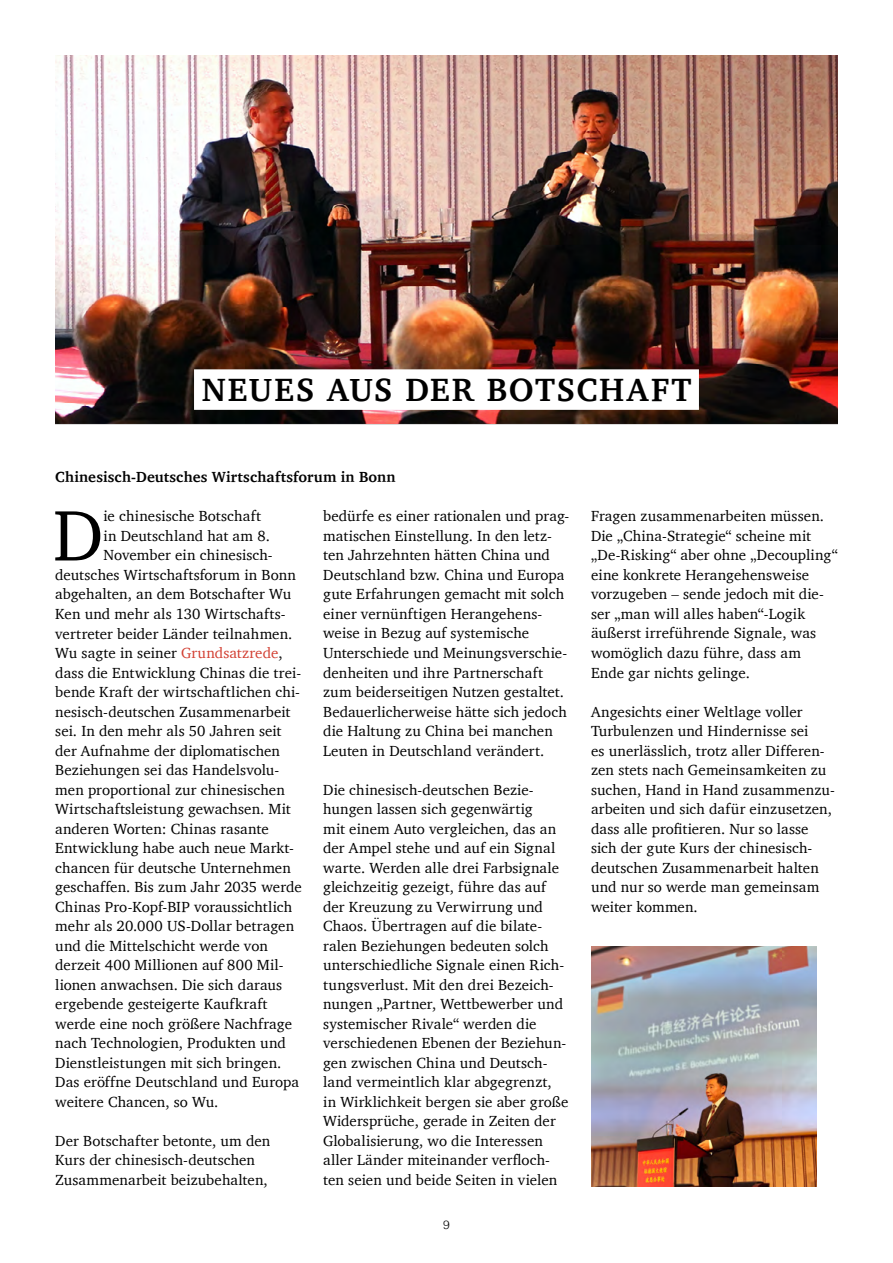
<style>
.page{position:relative;width:893px;height:1263px;background:#fff}
.page>*{position:absolute;margin:0;border:0;box-sizing:border-box;transform-origin:0 0}
.t1{font:73.2px "Charter";color:#000}
.t2{font:700 33px "Charter";letter-spacing:.05em;color:#000}
.t3{font:15px/19.5px "Charter";letter-spacing:.005em;color:#000}
.t4{font:700 15px "Charter";letter-spacing:.015em;color:#000}
.t5{font:300 12px "Helvetica";color:#000}
.s1{color:#d23f32}
</style>
<div class="page">
<img style="left:591px;top:946px;width:225px;height:240px">
<img style="left:55px;top:55px;width:783px;height:369px">
<div style="left:194px;top:369px;width:505px;height:41px;background:#fff"></div>
<h2 class="t2" style="left:202px;top:361px;width:491px">NEUES AUS DER BOTSCHAFT</h2>
<p class="t4" style="left:55px;top:464px;width:342px">Chinesisch-Deutsches Wirtschaftsforum in Bonn</p>
<h1 class="t1" style="left:53px;top:472px;width:52px">D</h1>
<p class="t3" style="left:104px;top:506px;width:159px">ie chinesische Botschaft</p>
<p class="t3" style="left:323px;top:506px;width:248px">bedürfe es einer rationalen und prag&shy;matischen Einstellung. In den letz&shy;ten Jahrzehnten hätten China und Deutschland bzw. China und Europa gute Erfahrungen gemacht mit solch einer vernünftigen Herangehens&shy;weise in Bezug auf systemische Unterschiede und Meinungsverschie&shy;denheiten und ihre Partnerschaft zum beiderseitigen Nutzen gestaltet.<br>Bedauerlicherweise hätte sich jedoch die Haltung zu China bei manchen Leuten in Deutschland verändert.</p>
<p class="t3" style="left:323px;top:779px;width:247px">Die chinesisch-deutschen Bezie&shy;hungen lassen sich gegenwärtig<br>mit einem Auto vergleichen, das an der Ampel stehe und auf ein Signal warte. Werden alle drei Farbsignale gleichzeitig gezeigt, führe das auf der Kreuzung zu Verwirrung und Chaos. Übertragen auf die bilate&shy;ralen Beziehungen bedeuten solch unterschiedliche Signale einen Rich&shy;tungsverlust. Mit den drei Bezeich&shy;nungen „Partner, Wettbewerber und systemischer Rivale“ werden die verschiedenen Ebenen der Beziehun&shy;gen zwischen China und Deutsch&shy;land vermeintlich klar abgegrenzt,<br>in Wirklichkeit bergen sie aber große Widersprüche, gerade in Zeiten der Globalisierung, wo die Interessen aller Länder miteinander verfloch&shy;ten seien und beide Seiten in vielen</p>
<p class="t3" style="left:104px;top:526px;width:168px">in Deutschland hat am 8.</p>
<p class="t3" style="left:104px;top:545px;width:171px">November ein chinesisch-</p>
<p class="t3" style="left:55px;top:565px;width:242px">deutsches Wirtschaftsforum in Bonn</p>
<p class="t3" style="left:55px;top:584px;width:237px">abgehalten, an dem Botschafter Wu</p>
<p class="t3" style="left:55px;top:604px;width:232px">Ken und mehr als 130 Wirtschafts-</p>
<p class="t3" style="left:55px;top:623px;width:239px">vertreter beider Länder teilnahmen.</p>
<p class="t3" style="left:55px;top:643px;width:229px">Wu sagte in seiner <span class="s1">Grundsatzrede</span>,</p>
<p class="t3" style="left:55px;top:662px;width:247px">dass die Entwicklung Chinas die trei-</p>
<p class="t3" style="left:55px;top:682px;width:246px">bende Kraft der wirtschaftlichen chi-</p>
<p class="t3" style="left:55px;top:701px;width:237px">nesisch-deutschen Zusammenarbeit</p>
<p class="t3" style="left:55px;top:721px;width:228px">sei. In den mehr als 50 Jahren seit</p>
<p class="t3" style="left:55px;top:740px;width:226px">der Aufnahme der diplomatischen</p>
<p class="t3" style="left:55px;top:760px;width:225px">Beziehungen sei das Handelsvolu-</p>
<p class="t3" style="left:55px;top:779px;width:231px">men proportional zur chinesischen</p>
<p class="t3" style="left:55px;top:799px;width:237px">Wirtschaftsleistung gewachsen. Mit</p>
<p class="t3" style="left:55px;top:818px;width:215px">anderen Worten: Chinas rasante</p>
<p class="t3" style="left:55px;top:838px;width:240px">Entwicklung habe auch neue Markt-</p>
<p class="t3" style="left:55px;top:857px;width:237px">chancen für deutsche Unternehmen</p>
<p class="t3" style="left:55px;top:877px;width:248px">geschaffen. Bis zum Jahr 2035 werde</p>
<p class="t3" style="left:55px;top:896px;width:239px">Chinas Pro-Kopf-BIP voraussichtlich</p>
<p class="t3" style="left:55px;top:916px;width:240px">mehr als 20.000 US-Dollar betragen</p>
<p class="t3" style="left:55px;top:935px;width:214px">und die Mittelschicht werde von</p>
<p class="t3" style="left:55px;top:955px;width:230px">derzeit 400 Millionen auf 800 Mil-</p>
<p class="t3" style="left:55px;top:974px;width:228px">lionen anwachsen. Die sich daraus</p>
<p class="t3" style="left:55px;top:994px;width:214px">ergebende gesteigerte Kaufkraft</p>
<p class="t3" style="left:55px;top:1013px;width:238px">werde eine noch größere Nachfrage</p>
<p class="t3" style="left:55px;top:1033px;width:232px">nach Technologien, Produkten und</p>
<p class="t3" style="left:55px;top:1052px;width:228px">Dienstleistungen mit sich bringen.</p>
<p class="t3" style="left:55px;top:1072px;width:245px">Das eröffne Deutschland und Europa</p>
<p class="t3" style="left:55px;top:1091px;width:165px">weitere Chancen, so Wu.</p>
<p class="t3" style="left:55px;top:1130px;width:217px">Der Botschafter betonte, um den<br>Kurs der chinesisch-deutschen<br>Zusammenarbeit beizubehalten,</p>
<p class="t5" style="left:443px;top:1214px;width:8px">9</p>
<p class="t3" style="left:591px;top:506px;width:248px">Fragen zusammenarbeiten müssen.<br>Die „China-Strategie“ scheine mit „De-Risking“ aber ohne „Decoupling“ eine konkrete Herangehensweise vorzugeben – sende jedoch mit die&shy;ser „man will alles haben“-Logik äußerst irreführende Signale, was womöglich dazu führe, dass am Ende gar nichts gelinge.</p>
<p class="t3" style="left:591px;top:701px;width:245px">Angesichts einer Weltlage voller<br>Turbulenzen und Hindernisse sei<br>es unerlässlich, trotz aller Differen&shy;zen stets nach Gemeinsamkeiten zu suchen, Hand in Hand zusammenzu&shy;arbeiten und sich dafür einzusetzen, dass alle profitieren. Nur so lasse sich der gute Kurs der chinesisch&shy;deutschen Zusammenarbeit halten und nur so werde man gemeinsam weiter kommen.</p>
</div>
